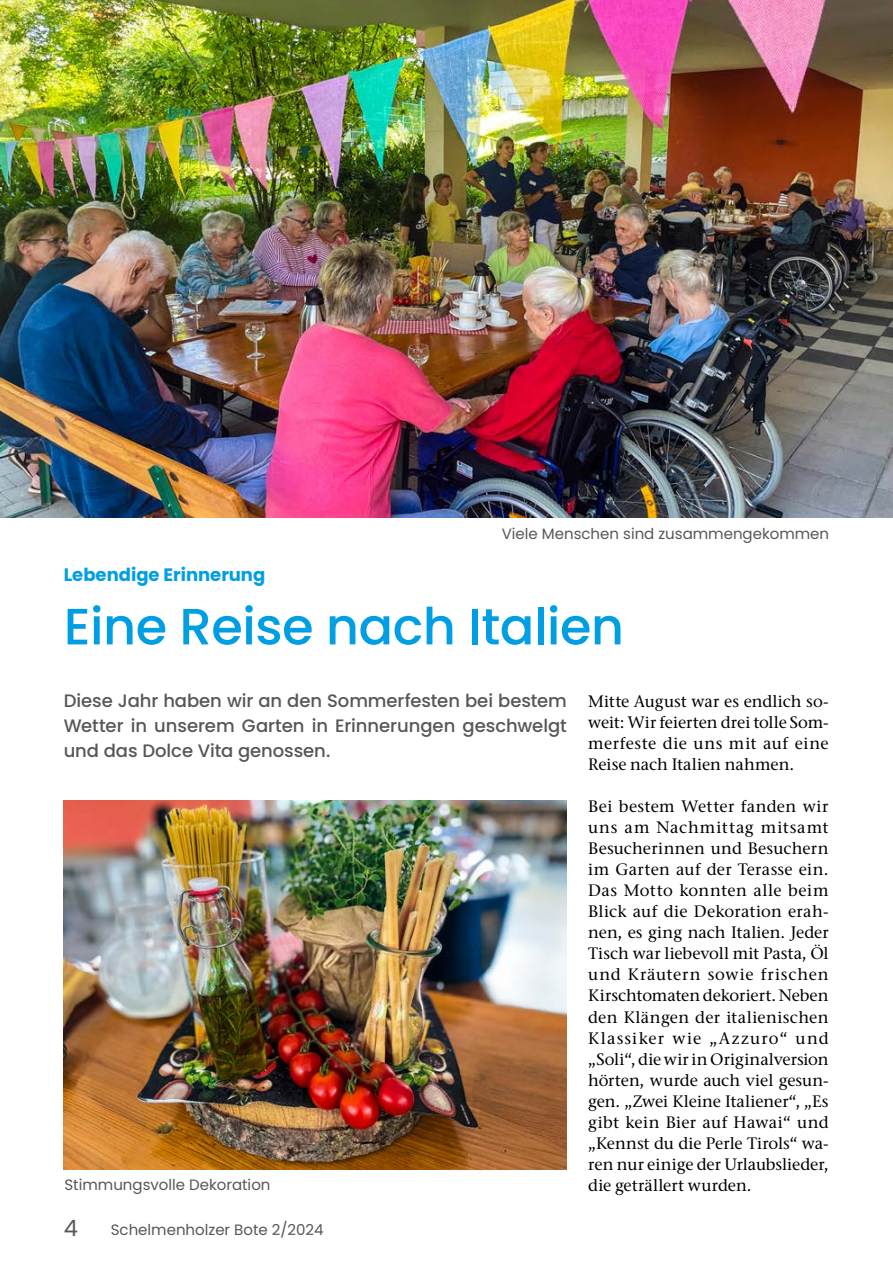
<style>
.page{position:relative;width:893px;height:1263px;background:#fff}
.page>*{position:absolute;margin:0;border:0;box-sizing:border-box;transform-origin:0 0}
.t1{font:500 51px "Poppins";letter-spacing:-.01em;color:#009fe3}
.t2{font:22.5px "Poppins";color:#575756}
.t3{font:500 18px/25.2px "Poppins";letter-spacing:-.005em;color:#575756;text-align:justify}
.t4{font:700 18px "Poppins";color:#009fe3}
.t5{font:500 16.5px/21px "Stone Serif ITC Pro";letter-spacing:.005em;color:#000;text-align:justify}
.t6{font:15px "Poppins";color:#575756}
</style>
<div class="page">
<img style="left:64px;top:801px;width:503px;height:369px">
<img style="left:0;top:0;width:893px;height:517px">
<p class="t4" style="left:64px;top:565px;width:203px">Lebendige Erinnerung</p>
<p class="t6" style="left:502px;top:525px;width:329px">Viele Menschen sind zusammengekommen</p>
<h1 class="t1" style="left:64px;top:597px;width:562px">Eine Reise nach Italien</h1>
<p class="t3" style="left:64px;top:688px;width:505px">Diese Jahr haben wir an den Sommerfesten bei bestem Wetter in unserem Garten in Erinnerungen geschwelgt und das Dolce Vita genossen.</p>
<p class="t6" style="left:64px;top:1176px;width:208px">Stimmungsvolle Dekoration</p>
<h2 class="t2" style="left:64px;top:1214px;width:16px">4</h2>
<p class="t6" style="left:111px;top:1221px;width:214px">Schelmenholzer Bote 2/2024</p>
<p class="t5" style="left:588px;top:691px;width:242px">Mitte August war es endlich so&shy;weit: Wir feierten drei tolle Som&shy;merfeste die uns mit auf eine Reise nach Italien nahmen.</p>
<p class="t5" style="left:588px;top:796px;width:242px">Bei bestem Wetter fanden wir uns am Nachmittag mitsamt Besucherinnen und Besuchern im Garten auf der Terasse ein.<br>Das Motto konnten alle beim Blick auf die Dekoration erah&shy;nen, es ging nach Italien. Jeder Tisch war liebevoll mit Pasta, Öl und Kräutern sowie frischen Kirschtomaten dekoriert. Neben den Klängen der italienischen Klassiker wie „Azzuro“ und „Soli“, die wir in Originalversion hörten, wurde auch viel gesun&shy;gen. „Zwei Kleine Italiener“, „Es gibt kein Bier auf Hawai“ und „Kennst du die Perle Tirols“ wa&shy;ren nur einige der Urlaubslieder, die geträllert wurden.</p>
</div>
